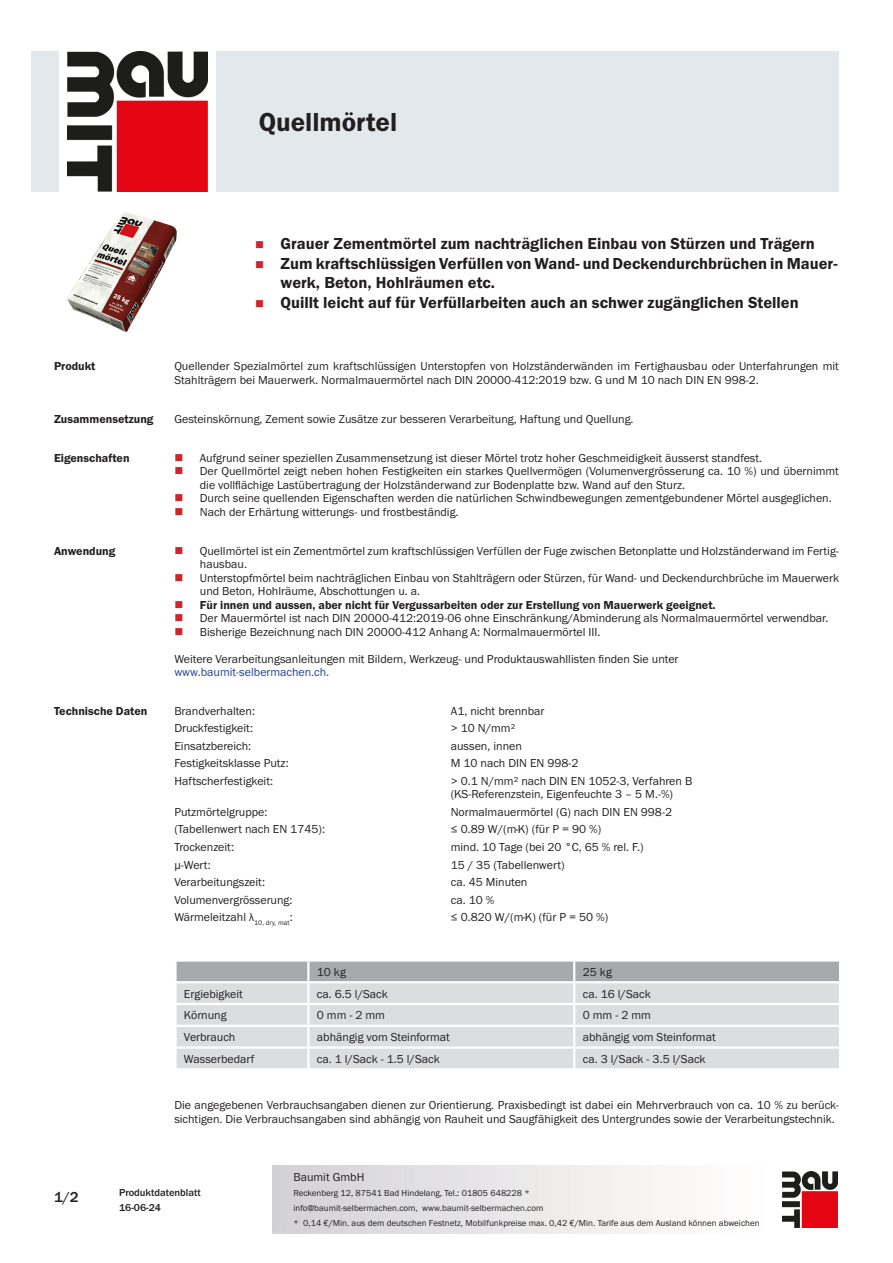
<style>
.page{position:relative;width:893px;height:1263px;background:#fff}
.page>*{position:absolute;margin:0;border:0;box-sizing:border-box;transform-origin:0 0}
.PDS_Produktname{font:27px "BM Franklin Gothic URW Dem";color:#231f20}
.t1{font:16.5px/19.5px "BM Franklin Gothic URW Dem";color:#231f20}
.t2{font:500 15px "BM Franklin Gothic URW";color:#231f20}
.PDS_Standard{font:12px/13.5px "BM Franklin Gothic URW Boo";color:#231f20}
.PDS_Standard_linksbü{font:12px/13.5px "BM Franklin Gothic URW Boo";color:#231f20}
.PDS_Header{font:12px "BM Franklin Gothic URW Dem";color:#231f20}
.PDS_Standard-2{font:12px "BM Franklin Gothic URW Boo";color:#253f8e}
.t3{font:500 10.5px/15px "BM Franklin Gothic URW";color:#231f20}
.t4{font:9px/15px "BM Franklin Gothic URW Boo";color:#231f20}
</style>
<div class="page">
<img style="left:782px;top:1171px;width:56px;height:56px">
<div style="left:32px;top:51px;width:27px;height:140px;background:#e2e8eb"></div>
<img style="left:68px;top:51px;width:139px;height:140px">
<div style="left:216px;top:51px;width:623px;height:140px;background:#e2e8eb"></div>
<img style="left:68px;top:213px;width:109px;height:119px">
<div style="left:177px;top:983px;width:662px;height:85px;background:#dcdddf"></div>
<svg style="left:175px;top:960px;width:665px;height:21px;background:#afb0b4"></svg>
<hr style="left:307px;top:983px;width:2px;height:20px;background:#fff">
<hr style="left:573px;top:983px;width:2px;height:20px;background:#fff">
<hr style="left:174px;top:1003px;width:134px;height:2px;background:#fff">
<hr style="left:308px;top:1003px;width:266px;height:2px;background:#fff">
<hr style="left:307px;top:1005px;width:2px;height:20px;background:#fff">
<hr style="left:574px;top:1003px;width:267px;height:2px;background:#fff">
<hr style="left:573px;top:1005px;width:2px;height:20px;background:#fff">
<hr style="left:174px;top:1025px;width:134px;height:2px;background:#fff">
<hr style="left:308px;top:1025px;width:266px;height:2px;background:#fff">
<hr style="left:574px;top:1025px;width:267px;height:2px;background:#fff">
<hr style="left:174px;top:1046px;width:134px;height:3px;background:#fff">
<hr style="left:308px;top:1046px;width:266px;height:3px;background:#fff">
<svg style="left:307px;top:1027px;width:2px;height:41px"></svg>
<hr style="left:574px;top:1046px;width:267px;height:3px;background:#fff">
<svg style="left:573px;top:1027px;width:2px;height:41px"></svg>
<p class="PDS_Produktname" style="left:259px;top:106px;width:140px">Quellmörtel</p>
<p class="t1" style="left:281px;top:234px;width:536px">Grauer Zementmörtel zum nachträglichen Einbau von Stürzen und Trägern</p>
<p class="t1" style="left:281px;top:254px;width:559px">Zum kraftschlüssigen Verfüllen von Wand- und Deckendurchbrüchen in Mauer&shy;werk, Beton, Hohlräumen etc.</p>
<p class="t1" style="left:281px;top:293px;width:520px">Quillt leicht auf für Verfüllarbeiten auch an schwer zugänglichen Stellen</p>
<p class="PDS_Header" style="left:54px;top:359px;width:43px">Produkt</p>
<p class="PDS_Standard" style="left:174px;top:360px;width:666px">Quellender Spezialmörtel zum kraftschlüssigen Unterstopfen von Holzständerwänden im Fertighausbau oder Unterfahrungen mit<br>Stahlträgern bei Mauerwerk. Normalmauermörtel nach DIN 20000-412:2019 bzw. G und M 10 nach DIN EN 998-2.</p>
<p class="PDS_Header" style="left:54px;top:411px;width:101px">Zusammensetzung</p>
<p class="PDS_Standard" style="left:174px;top:412px;width:461px">Gesteinskörnung, Zement sowie Zusätze zur besseren Verarbeitung, Haftung und Quellung.</p>
<p class="PDS_Header" style="left:54px;top:450px;width:77px">Eigenschaften</p>
<p class="PDS_Standard" style="left:200px;top:451px;width:564px">Aufgrund seiner speziellen Zusammensetzung ist dieser Mörtel trotz hoher Geschmeidigkeit äusserst standfest.</p>
<p class="PDS_Standard" style="left:200px;top:465px;width:641px">Der Quellmörtel zeigt neben hohen Festigkeiten ein starkes Quellvermögen (Volumenvergrösserung ca. 10 %) und übernimmt die vollflächige Lastübertragung der Holzständerwand zur Bodenplatte bzw. Wand auf den Sturz.</p>
<p class="PDS_Standard" style="left:200px;top:492px;width:633px">Durch seine quellenden Eigenschaften werden die natürlichen Schwindbewegungen zementgebundener Mörtel ausgeglichen.</p>
<p class="PDS_Standard" style="left:200px;top:505px;width:260px">Nach der Erhärtung witterungs- und frostbeständig.</p>
<p class="PDS_Header" style="left:54px;top:543px;width:63px">Anwendung</p>
<p class="PDS_Standard" style="left:200px;top:544px;width:641px">Quellmörtel ist ein Zementmörtel zum kraftschlüssigen Verfüllen der Fuge zwischen Betonplatte und Holzständerwand im Fertig&shy;hausbau.</p>
<p class="PDS_Standard" style="left:200px;top:571px;width:641px">Unterstopfmörtel beim nachträglichen Einbau von Stahlträgern oder Stürzen, für Wand- und Deckendurchbrüche im Mauerwerk und Beton, Hohlräume, Abschottungen u. a.</p>
<p class="PDS_Header" style="left:200px;top:597px;width:517px">Für innen und aussen, aber nicht für Vergussarbeiten oder zur Erstellung von Mauerwerk geeignet.</p>
<p class="PDS_Standard" style="left:200px;top:611px;width:630px">Der Mauermörtel ist nach DIN 20000-412:2019-06 ohne Einschränkung/Abminderung als Normalmauermörtel verwendbar.</p>
<p class="PDS_Standard" style="left:200px;top:625px;width:402px">Bisherige Bezeichnung nach DIN 20000-412 Anhang A: Normalmauermörtel III.</p>
<p class="PDS_Standard" style="left:174px;top:652px;width:506px">Weitere Verarbeitungsanleitungen mit Bildern, Werkzeug- und Produktauswahllisten finden Sie unter</p>
<p class="PDS_Standard-2" style="left:174px;top:665px;width:156px">www.baumit-selbermachen.ch.</p>
<p class="PDS_Header" style="left:54px;top:703px;width:95px">Technische Daten</p>
<p class="PDS_Standard_linksbü" style="left:174px;top:704px;width:82px">Brandverhalten:</p>
<p class="PDS_Standard_linksbü" style="left:451px;top:704px;width:95px">A1, nicht brennbar</p>
<p class="PDS_Standard_linksbü" style="left:174px;top:722px;width:80px">Druckfestigkeit:</p>
<p class="PDS_Standard_linksbü" style="left:451px;top:722px;width:66px">&gt; 10 N/mm²</p>
<p class="PDS_Standard_linksbü" style="left:174px;top:739px;width:78px">Einsatzbereich:</p>
<p class="PDS_Standard_linksbü" style="left:451px;top:739px;width:73px">aussen, innen</p>
<p class="PDS_Standard_linksbü" style="left:174px;top:757px;width:116px">Festigkeitsklasse Putz:</p>
<p class="PDS_Standard_linksbü" style="left:451px;top:757px;width:129px">M 10 nach DIN EN 998-2</p>
<p class="PDS_Standard_linksbü" style="left:174px;top:774px;width:100px">Haftscherfestigkeit:</p>
<p class="PDS_Standard_linksbü" style="left:451px;top:774px;width:243px">&gt; 0.1 N/mm² nach DIN EN 1052-3, Verfahren B (KS-Referenzstein, Eigenfeuchte 3 – 5 M.-%)</p>
<p class="PDS_Standard_linksbü" style="left:174px;top:805px;width:95px">Putzmörtelgruppe:</p>
<p class="PDS_Standard_linksbü" style="left:451px;top:805px;width:223px">Normalmauermörtel (G) nach DIN EN 998-2</p>
<p class="PDS_Standard_linksbü" style="left:174px;top:823px;width:152px">(Tabellenwert nach EN 1745):</p>
<p class="PDS_Standard_linksbü" style="left:451px;top:823px;width:152px">≤ 0.89 W/(m·K) (für P = 90 %)</p>
<p class="PDS_Standard_linksbü" style="left:174px;top:840px;width:61px">Trockenzeit:</p>
<p class="PDS_Standard_linksbü" style="left:451px;top:840px;width:195px">mind. 10 Tage (bei 20 °C, 65 % rel. F.)</p>
<p class="PDS_Standard_linksbü" style="left:174px;top:858px;width:38px">μ-Wert:</p>
<p class="PDS_Standard_linksbü" style="left:451px;top:858px;width:115px">15 / 35 (Tabellenwert)</p>
<p class="PDS_Standard_linksbü" style="left:174px;top:875px;width:92px">Verarbeitungszeit:</p>
<p class="PDS_Standard_linksbü" style="left:451px;top:875px;width:78px">ca. 45 Minuten</p>
<p class="PDS_Standard_linksbü" style="left:174px;top:893px;width:120px">Volumenvergrösserung:</p>
<p class="PDS_Standard_linksbü" style="left:451px;top:893px;width:45px">ca. 10 %</p>
<p class="PDS_Standard_linksbü" style="left:174px;top:910px;width:120px">Wärmeleitzahl λ<sub>10,</sub> <sub>dry,</sub> <sub>mat</sub>:</p>
<p class="PDS_Standard_linksbü" style="left:451px;top:910px;width:159px">≤ 0.820 W/(m·K) (für P = 50 %)</p>
<p class="PDS_Standard_linksbü" style="left:317px;top:965px;width:31px">10 kg</p>
<p class="PDS_Standard_linksbü" style="left:583px;top:965px;width:31px">25 kg</p>
<p class="PDS_Standard_linksbü" style="left:184px;top:987px;width:60px">Ergiebigkeit</p>
<p class="PDS_Standard_linksbü" style="left:317px;top:987px;width:72px">ca. 6.5 l/Sack</p>
<p class="PDS_Standard_linksbü" style="left:583px;top:987px;width:69px">ca. 16 l/Sack</p>
<p class="PDS_Standard_linksbü" style="left:184px;top:1009px;width:44px">Körnung</p>
<p class="PDS_Standard_linksbü" style="left:317px;top:1009px;width:70px">0 mm - 2 mm</p>
<p class="PDS_Standard_linksbü" style="left:583px;top:1009px;width:70px">0 mm - 2 mm</p>
<p class="PDS_Standard_linksbü" style="left:184px;top:1030px;width:53px">Verbrauch</p>
<p class="PDS_Standard_linksbü" style="left:317px;top:1030px;width:134px">abhängig vom Steinformat</p>
<p class="PDS_Standard_linksbü" style="left:583px;top:1030px;width:134px">abhängig vom Steinformat</p>
<p class="PDS_Standard_linksbü" style="left:184px;top:1052px;width:72px">Wasserbedarf</p>
<p class="PDS_Standard_linksbü" style="left:317px;top:1052px;width:124px">ca. 1 l/Sack - 1.5 l/Sack</p>
<p class="PDS_Standard_linksbü" style="left:583px;top:1052px;width:124px">ca. 3 l/Sack - 3.5 l/Sack</p>
<p class="PDS_Standard" style="left:174px;top:1099px;width:666px">Die angegebenen Verbrauchsangaben dienen zur Orientierung. Praxisbedingt ist dabei ein Mehrverbrauch von ca. 10 % zu berück&shy;sichtigen. Die Verbrauchsangaben sind abhängig von Rauheit und Saugfähigkeit des Untergrundes sowie der Verarbeitungstechnik.</p>
<p class="t2" style="left:54px;top:1188px;width:26px">1/2</p>
<p class="t3" style="left:119px;top:1185px;width:83px">Produktdatenblatt<br>16-06-24</p>
<p class="PDS_Standard" style="left:293px;top:1170px;width:73px">Baumit GmbH</p>
<p class="t4" style="left:293px;top:1186px;width:468px">Reckenberg 12, 87541 Bad Hindelang, Tel.: 01805 648228 *<br>info@baumit-selbermachen.com, www.baumit-selbermachen.com<br>* 0,14 €/Min. aus dem deutschen Festnetz, Mobilfunkpreise max. 0,42 €/Min. Tarife aus dem Ausland können abweichen</p>
</div>
